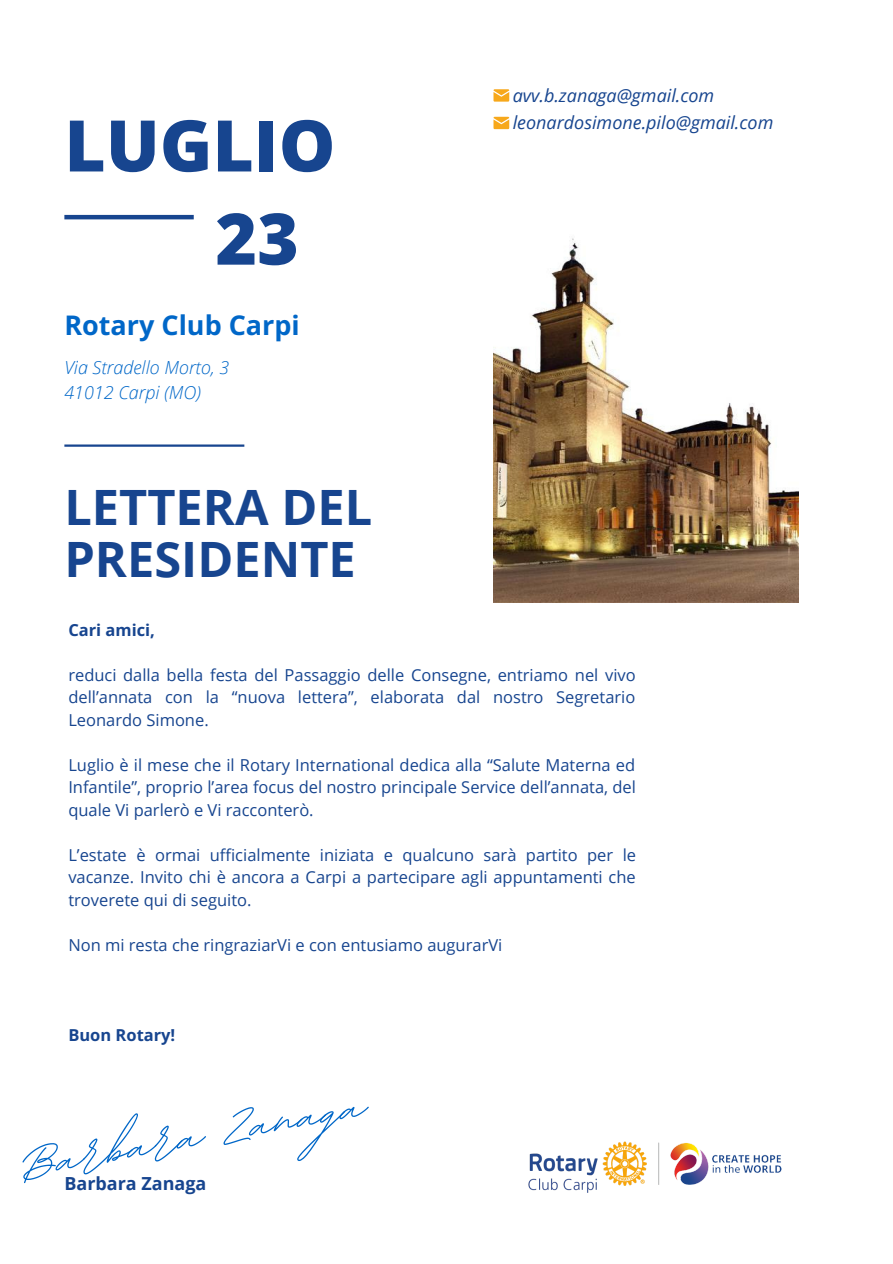
<style>
.page{position:relative;width:893px;height:1264px;background:#fff}
.page>*{position:absolute;margin:0;border:0;box-sizing:border-box;transform-origin:0 0}
.t1{font:700 82.5px "BD Script";color:#0067c8}
.t2{font:800 71.25px "Open Sans";color:#17458f}
.t3{font:700 48.75px/52.8px "Open Sans";color:#17458f}
.t4{font:700 27px "Open Sans";color:#0067c8}
.t5{font:italic 18px "Open Sans";color:#17458f}
.t6{font:italic 300 18px/24.8px "Open Sans";color:#0067c8}
.t7{font:700 18px "Open Sans";color:#17458f}
.t8{font:16.5px/22.5px "Open Sans";color:#17458f;text-align:justify}
.t9{font:700 16.5px "Open Sans";color:#17458f}
</style>
<div class="page">
<hr style="left:64px;top:215px;width:130px;height:4px;background:#17458f">
<hr style="left:64px;top:444px;width:180px;height:3px;background:#17458f">
<img style="left:528px;top:1141px;width:254px;height:52px">
<img style="left:493px;top:238px;width:305px;height:364px">
<svg style="left:493px;top:89px;width:16px;height:13px"></svg>
<svg style="left:493px;top:117px;width:16px;height:12px"></svg>
<p class="t2" style="left:64px;top:95px;width:272px">LUGLIO</p>
<p class="t2" style="left:215px;top:188px;width:85px">23</p>
<p class="t4" style="left:64px;top:306px;width:237px">Rotary Club Carpi</p>
<p class="t6" style="left:64px;top:355px;width:166px">Via Stradello Morto, 3<br>41012 Carpi (MO)</p>
<p class="t3" style="left:64px;top:479px;width:309px">LETTERA DEL<br>PRESIDENTE</p>
<p class="t5" style="left:512px;top:83px;width:203px">avv.b.zanaga@gmail.com</p>
<p class="t5" style="left:512px;top:110px;width:262px">leonardosimone.pilo@gmail.com</p>
<p class="t9" style="left:68px;top:618px;width:88px">Cari amici,</p>
<p class="t8" style="left:68px;top:663px;width:569px">reduci dalla bella festa del Passaggio delle Consegne, entriamo nel vivo dell’annata con la “nuova lettera”, elaborata dal nostro Segretario Leonardo Simone.</p>
<p class="t8" style="left:68px;top:753px;width:569px">Luglio è il mese che il Rotary International dedica alla “Salute Materna ed Infantile”, proprio l’area focus del nostro principale Service dell’annata, del quale Vi parlerò e Vi racconterò.</p>
<p class="t8" style="left:68px;top:843px;width:569px">L’estate è ormai ufficialmente iniziata e qualcuno sarà partito per le vacanze. Invito chi è ancora a Carpi a partecipare agli appuntamenti che troverete qui di seguito.</p>
<p class="t8" style="left:68px;top:933px;width:435px">Non mi resta che ringraziarVi e con entusiamo augurarVi</p>
<p class="t9" style="left:68px;top:1023px;width:108px">Buon Rotary!</p>
<p class="t1" style="left:14px;top:1111px;width:349px;rotate:-10deg">Barbara Zanaga</p>
<p class="t7" style="left:64px;top:1171px;width:143px">Barbara Zanaga</p>
</div>
